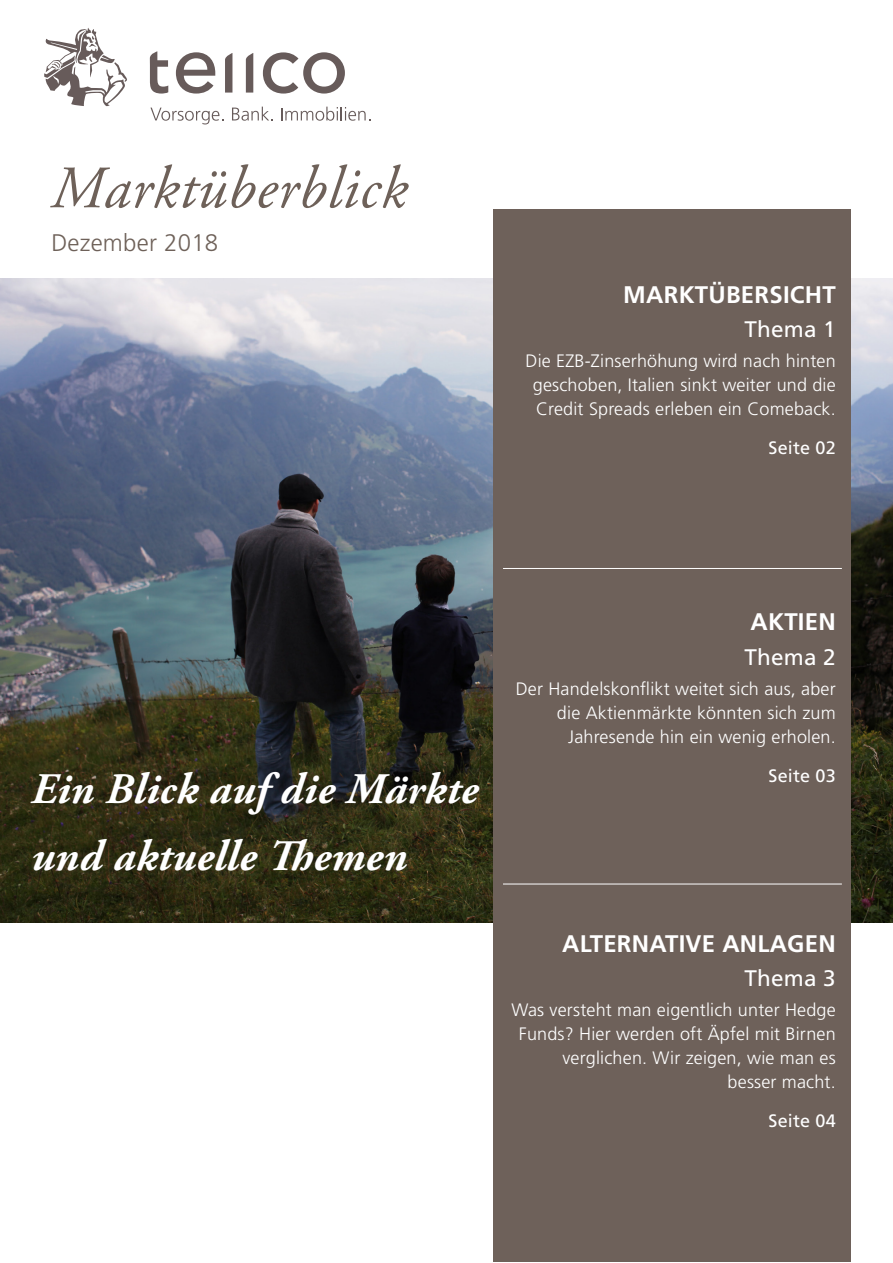
<style>
.page{position:relative;width:893px;height:1263px;background:#fff}
.page>*{position:absolute;margin:0;border:0;box-sizing:border-box;transform-origin:0 0}
.B_Haupttitel{font:italic 60px "Adobe Garamond Pro";letter-spacing:.01em;color:#6e6159}
.B_Haupttitel-2{font:italic 700 43.5px "Adobe Garamond Pro";letter-spacing:.01em;color:#fff}
.B_Haupttitel-3{font:700 24px "Frutiger LT";letter-spacing:.01em;color:#fff}
.B_Haupttitel-4{font:300 24px "Frutiger LT";letter-spacing:.01em;color:#6e6159}
.B_Haupttitel-5{font:22.5px "Frutiger LT";letter-spacing:.01em;color:#fff}
.B_Haupttitel-6{font:300 18px/24px "Frutiger LT";letter-spacing:.01em;color:#fff;text-align:right}
.B_Haupttitel-7{font:18px "Frutiger LT";letter-spacing:.01em;color:#fff}
</style>
<div class="page">
<img style="left:0;top:279px;width:893px;height:643px">
<svg style="left:44px;top:28px;width:83px;height:78px"></svg>
<svg style="left:150px;top:108px;width:74px;height:16px"></svg>
<svg style="left:232px;top:107px;width:41px;height:14px"></svg>
<svg style="left:281px;top:107px;width:89px;height:14px"></svg>
<svg style="left:150px;top:51px;width:18px;height:43px"></svg>
<svg style="left:176px;top:52px;width:39px;height:42px"></svg>
<svg style="left:225px;top:53px;width:7px;height:40px"></svg>
<svg style="left:246px;top:53px;width:7px;height:40px"></svg>
<svg style="left:263px;top:52px;width:82px;height:42px"></svg>
<div style="left:493px;top:792px;width:357px;height:470px;background:#6e615a"></div>
<div style="left:493px;top:500px;width:357px;height:292px;background:#6e615a"></div>
<div style="left:493px;top:209px;width:357px;height:292px;background:#6e615a"></div>
<hr style="left:503px;top:568px;width:339px;height:1px;background:#fff">
<hr style="left:503px;top:884px;width:339px;height:1px;background:#fff">
<p class="B_Haupttitel" style="left:51px;top:152px;width:358px">Marktüberblick</p>
<p class="B_Haupttitel-4" style="left:51px;top:229px;width:168px">Dezember 2018</p>
<p class="B_Haupttitel-3" style="left:623px;top:280px;width:214px">MARKTÜBERSICHT</p>
<p class="B_Haupttitel-5" style="left:744px;top:316px;width:93px">Thema 1</p>
<p class="B_Haupttitel-6" style="left:525px;top:349px;width:312px;text-align:center">Die EZB-Zinserhöhung wird nach hinten geschoben, Italien sinkt weiter und die<br>Credit Spreads erleben ein Comeback.</p>
<p class="B_Haupttitel-7" style="left:768px;top:437px;width:69px">Seite 02</p>
<p class="B_Haupttitel-2" style="left:31px;top:764px;width:449px">Ein Blick auf die Märkte</p>
<p class="B_Haupttitel-2" style="left:31px;top:831px;width:377px">und aktuelle Themen</p>
<p class="B_Haupttitel-3" style="left:751px;top:607px;width:87px">AKTIEN</p>
<p class="B_Haupttitel-5" style="left:744px;top:643px;width:93px">Thema 2</p>
<p class="B_Haupttitel-6" style="left:516px;top:676px;width:322px">Der Handelskonflikt weitet sich aus, aber die Aktienmärkte könnten sich zum<br>Jahresende hin ein wenig erholen.</p>
<p class="B_Haupttitel-7" style="left:768px;top:765px;width:69px">Seite 03</p>
<p class="B_Haupttitel-3" style="left:562px;top:929px;width:275px">ALTERNATIVE ANLAGEN</p>
<p class="B_Haupttitel-5" style="left:744px;top:965px;width:93px">Thema 3</p>
<p class="B_Haupttitel-6" style="left:512px;top:998px;width:326px">Was versteht man eigentlich unter Hedge<br>Funds? Hier werden oft Äpfel mit Birnen verglichen. Wir zeigen, wie man es besser macht.</p>
<p class="B_Haupttitel-7" style="left:768px;top:1110px;width:69px">Seite 04</p>
</div>
